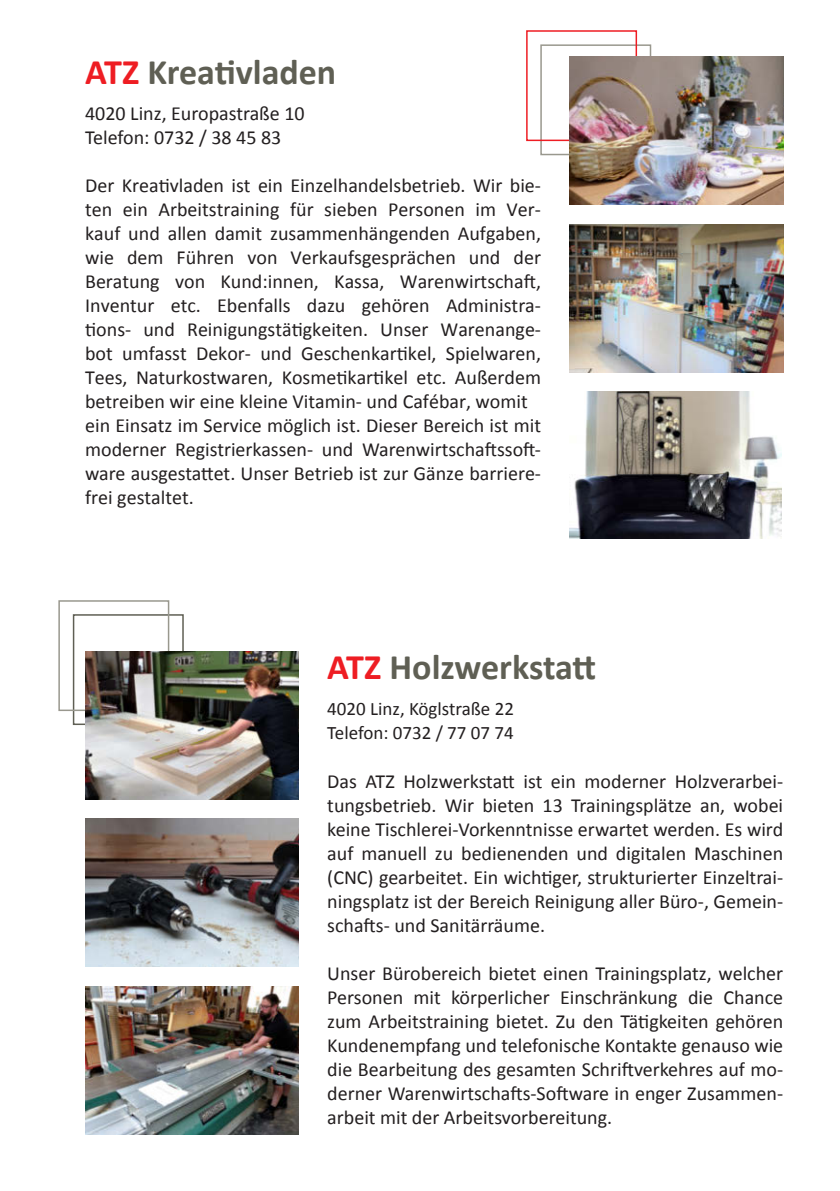
<style>
.page{position:relative;width:840px;height:1191px;background:#fff}
.page>*{position:absolute;margin:0;border:0;box-sizing:border-box;transform-origin:0 0}
.t1{font:700 36px "Calibri";color:#5f5f54}
.t2{font:20px/24px "Calibri";color:#231f20;text-align:justify}
.t3{font:19px "Calibri";color:#231f20}
.s1{color:#ee1d23}
</style>
<div class="page">
<div style="left:73px;top:614px;width:111px;height:111px;border:2px solid #5f5f54"></div>
<div style="left:58px;top:600px;width:111px;height:111px;border:2px solid #99988e"></div>
<div style="left:540px;top:44px;width:111px;height:111px;border:2px solid #99988e"></div>
<div style="left:526px;top:30px;width:110px;height:111px;border:2px solid #ee1d23"></div>
<img style="left:569px;top:57px;width:213px;height:148px">
<img style="left:569px;top:224px;width:213px;height:148px">
<img style="left:569px;top:392px;width:212px;height:147px">
<img style="left:85px;top:651px;width:214px;height:148px">
<img style="left:85px;top:819px;width:214px;height:148px">
<img style="left:85px;top:986px;width:214px;height:148px">
<p class="t1" style="left:85px;top:49px;width:252px"><span class="s1">ATZ</span> Kreativladen</p>
<p class="t2" style="left:85px;top:101px;width:221px">4020 Linz, Europastraße 10</p>
<p class="t2" style="left:85px;top:125px;width:198px">Telefon: 0732 / 38 45 83</p>
<p class="t2" style="left:85px;top:173px;width:457px">Der Kreativladen ist ein Einzelhandelsbetrieb. Wir bie&shy;ten ein Arbeitstraining für sieben Personen im Ver&shy;kauf und allen damit zusammenhängenden Aufgaben, wie dem Führen von Verkaufsgesprächen und der Beratung von Kund:innen, Kassa, Warenwirtschaft, Inventur etc. Ebenfalls dazu gehören Administra&shy;tions- und Reinigungstätigkeiten. Unser Warenange&shy;bot umfasst Dekor- und Geschenkartikel, Spielwaren, Tees, Naturkostwaren, Kosmetikartikel etc. Außerdem betreiben wir eine kleine Vitamin- und Cafébar, womit</p>
<p class="t2" style="left:85px;top:413px;width:457px">ein Einsatz im Service möglich ist. Dieser Bereich ist mit moderner Registrierkassen- und Warenwirtschaftssoft&shy;ware ausgestattet. Unser Betrieb ist zur Gänze barriere&shy;frei gestaltet.</p>
<p class="t1" style="left:327px;top:644px;width:270px"><span class="s1">ATZ</span> Holzwerkstatt</p>
<p class="t3" style="left:327px;top:697px;width:188px">4020 Linz, Köglstraße 22</p>
<p class="t3" style="left:327px;top:721px;width:188px">Telefon: 0732 / 77 07 74</p>
<p class="t2" style="left:327px;top:769px;width:457px">Das ATZ Holzwerkstatt ist ein moderner Holzverarbei&shy;tungsbetrieb. Wir bieten 13 Trainingsplätze an, wobei keine Tischlerei-Vorkenntnisse erwartet werden. Es wird auf manuell zu bedienenden und digitalen Maschinen (CNC) gearbeitet. Ein wichtiger, strukturierter Einzeltrai&shy;ningsplatz ist der Bereich Reinigung aller Büro-, Gemein&shy;schafts- und Sanitärräume.</p>
<p class="t2" style="left:327px;top:961px;width:457px">Unser Bürobereich bietet einen Trainingsplatz, welcher Personen mit körperlicher Einschränkung die Chance zum Arbeitstraining bietet. Zu den Tätigkeiten gehören Kundenempfang und telefonische Kontakte genauso wie die Bearbeitung des gesamten Schriftverkehres auf mo&shy;derner Warenwirtschafts-Software in enger Zusammen&shy;arbeit mit der Arbeitsvorbereitung.</p>
</div>
